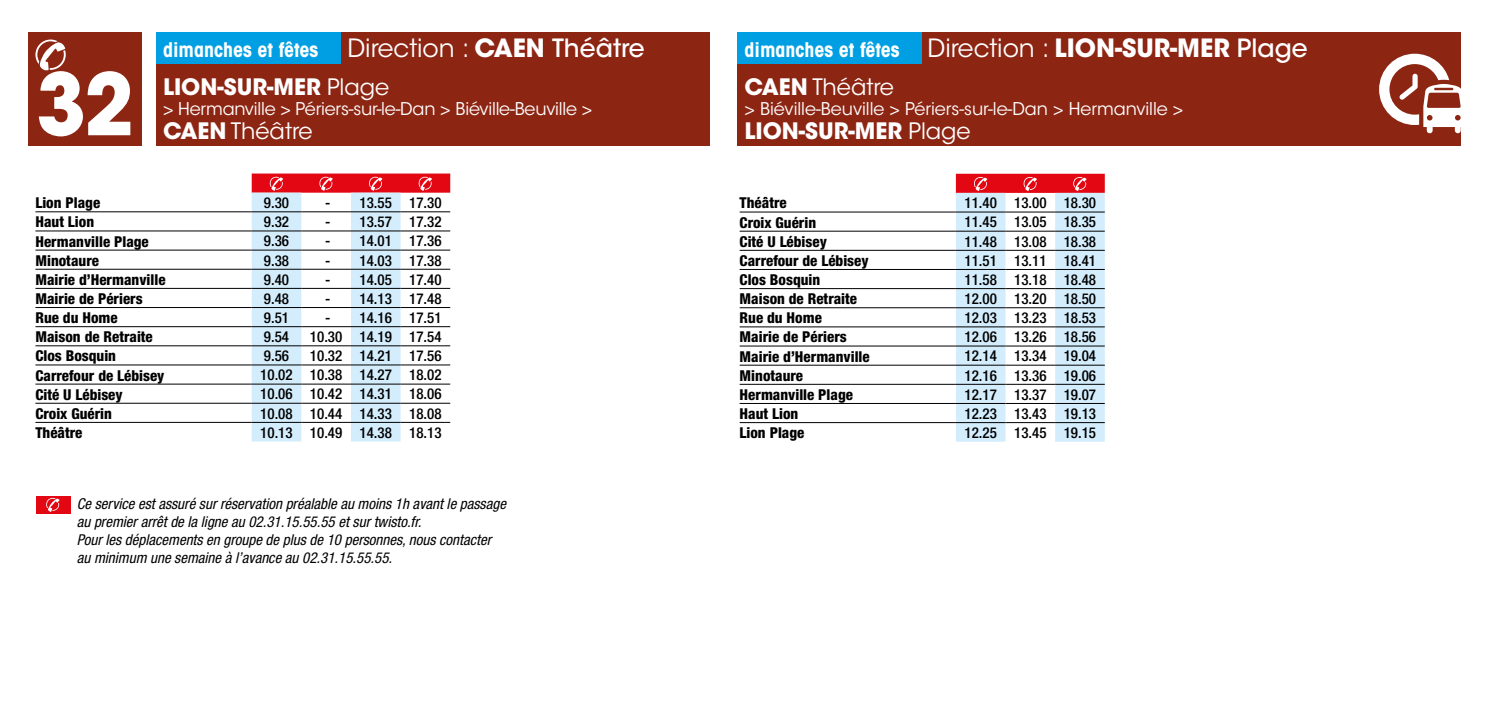
<style>
.page{position:relative;width:1489px;height:709px;background:#fff}
.page>*{position:absolute;margin:0;border:0;box-sizing:border-box;transform-origin:0 0}
.t1{font:700 85px "ITC Avant Garde Std";color:#fff;scale:.95 1}
.t2{font:700 25px "ITC Avant Garde Std";color:#fff}
.t3{font:25px "ITC Avant Garde Std";color:#fff}
.t4{font:700 22.5px "ITC Avant Garde Std";color:#fff}
.t5{font:22.5px "ITC Avant Garde Std";color:#fff}
.t6{font:700 condensed 20px "ITC Avant Garde Std";color:#fff}
.t7{font:17.5px "ITC Avant Garde Std";letter-spacing:-.01em;color:#fff}
.t8{font:500 condensed 15px "Helvetica Neue";color:#000}
.t9{font:800 condensed 15px "Helvetica Neue";color:#000}
.t10{font:italic condensed 15px/18px "Helvetica Neue";color:#000}
.s1{font-weight:700}
.s2{font-weight:500}
.s3{font-weight:400}
</style>
<div class="page">
<hr style="left:35px;top:211px;width:217px;height:1px;background:#000">
<hr style="left:35px;top:230px;width:217px;height:1px;background:#000">
<hr style="left:35px;top:250px;width:217px;height:1px;background:#000">
<hr style="left:35px;top:269px;width:217px;height:1px;background:#000">
<hr style="left:35px;top:288px;width:217px;height:1px;background:#000">
<hr style="left:35px;top:307px;width:217px;height:1px;background:#000">
<hr style="left:35px;top:326px;width:217px;height:1px;background:#000">
<hr style="left:35px;top:345px;width:217px;height:1px;background:#000">
<hr style="left:35px;top:364px;width:217px;height:1px;background:#000">
<hr style="left:35px;top:384px;width:217px;height:1px;background:#000">
<hr style="left:35px;top:403px;width:217px;height:1px;background:#000">
<hr style="left:35px;top:422px;width:217px;height:1px;background:#000">
<svg style="left:252px;top:173px;width:198px;height:268px"></svg>
<hr style="left:739px;top:212px;width:216px;height:1px;background:#000">
<hr style="left:739px;top:231px;width:216px;height:1px;background:#000">
<hr style="left:739px;top:250px;width:216px;height:1px;background:#000">
<hr style="left:739px;top:269px;width:216px;height:1px;background:#000">
<hr style="left:739px;top:288px;width:216px;height:1px;background:#000">
<hr style="left:739px;top:307px;width:216px;height:1px;background:#000">
<hr style="left:739px;top:326px;width:216px;height:1px;background:#000">
<hr style="left:739px;top:345px;width:216px;height:1px;background:#000">
<hr style="left:739px;top:365px;width:216px;height:1px;background:#000">
<hr style="left:739px;top:384px;width:216px;height:1px;background:#000">
<hr style="left:739px;top:403px;width:216px;height:1px;background:#000">
<hr style="left:739px;top:422px;width:216px;height:1px;background:#000">
<svg style="left:955px;top:174px;width:149px;height:268px"></svg>
<div style="left:28px;top:32px;width:114px;height:114px;background:#8d2513"></div>
<div style="left:156px;top:32px;width:553px;height:114px;background:#8d2513"></div>
<div style="left:737px;top:32px;width:723px;height:114px;background:#8d2513"></div>
<svg style="left:1379px;top:54px;width:82px;height:80px"></svg>
<div style="left:156px;top:32px;width:184px;height:32px;background:#009fe3"></div>
<div style="left:737px;top:32px;width:184px;height:32px;background:#009fe3"></div>
<svg style="left:35px;top:40px;width:31px;height:30px"></svg>
<div style="left:36px;top:496px;width:34px;height:17px;background:#e30613"></div>
<svg style="left:46px;top:498px;width:14px;height:14px"></svg>
<h1 class="t1" style="left:36px;top:49px;width:104px">32</h1>
<h2 class="t3" style="left:347px;top:33px;width:299px">Direction : <span class="s1">CAEN</span> <span class="s2">Théâtre</span></h2>
<h2 class="t2" style="left:927px;top:32px;width:381px"><span class="s3">Direction :</span> LION-SUR-MER <span class="s2">Plage</span></h2>
<h3 class="t6" style="left:163px;top:36px;width:157px">dimanches et fêtes</h3>
<h3 class="t6" style="left:744px;top:36px;width:157px">dimanches et fêtes</h3>
<h3 class="t4" style="left:163px;top:72px;width:228px">LION-SUR-MER <span class="s3">Plage</span></h3>
<p class="t7" style="left:163px;top:98px;width:431px">&gt; Hermanville &gt; Périers-sur-le-Dan &gt; Biéville-Beuville &gt;</p>
<h3 class="t5" style="left:163px;top:117px;width:151px"><span class="s1">CAEN</span> Théâtre</h3>
<h3 class="t5" style="left:744px;top:73px;width:151px"><span class="s1">CAEN</span> Théâtre</h3>
<p class="t7" style="left:744px;top:98px;width:440px">&gt; Biéville-Beuville &gt; Périers-sur-le-Dan &gt; Hermanville &gt;</p>
<h3 class="t4" style="left:744px;top:116px;width:228px">LION-SUR-MER <span class="s3">Plage</span></h3>
<p class="t9" style="left:35px;top:193px;width:66px">Lion Plage</p>
<p class="t8" style="left:264px;top:194px;width:27px">9.30</p>
<p class="t8" style="left:325px;top:194px;width:118px">- 13.55 17.30</p>
<p class="t9" style="left:35px;top:213px;width:60px">Haut Lion</p>
<p class="t8" style="left:264px;top:213px;width:27px">9.32</p>
<p class="t8" style="left:325px;top:213px;width:118px">- 13.57 17.32</p>
<p class="t9" style="left:35px;top:232px;width:115px">Hermanville Plage</p>
<p class="t8" style="left:264px;top:232px;width:27px">9.36</p>
<p class="t8" style="left:325px;top:232px;width:118px">- 14.01 17.36</p>
<p class="t9" style="left:35px;top:251px;width:65px">Minotaure</p>
<p class="t8" style="left:264px;top:251px;width:27px">9.38</p>
<p class="t8" style="left:325px;top:251px;width:118px">- 14.03 17.38</p>
<p class="t9" style="left:35px;top:270px;width:132px">Mairie d’Hermanville</p>
<p class="t8" style="left:264px;top:270px;width:27px">9.40</p>
<p class="t8" style="left:325px;top:270px;width:118px">- 14.05 17.40</p>
<p class="t9" style="left:35px;top:289px;width:109px">Mairie de Périers</p>
<p class="t8" style="left:264px;top:289px;width:27px">9.48</p>
<p class="t8" style="left:325px;top:289px;width:118px">- 14.13 17.48</p>
<p class="t9" style="left:35px;top:308px;width:84px">Rue du Home</p>
<p class="t8" style="left:264px;top:309px;width:27px">9.51</p>
<p class="t8" style="left:325px;top:309px;width:118px">- 14.16 17.51</p>
<p class="t9" style="left:35px;top:327px;width:119px">Maison de Retraite</p>
<p class="t8" style="left:264px;top:328px;width:27px">9.54</p>
<p class="t8" style="left:310px;top:328px;width:133px">10.30 14.19 17.54</p>
<p class="t9" style="left:35px;top:347px;width:82px">Clos Bosquin</p>
<p class="t8" style="left:264px;top:347px;width:27px">9.56</p>
<p class="t8" style="left:310px;top:347px;width:133px">10.32 14.21 17.56</p>
<p class="t9" style="left:35px;top:366px;width:130px">Carrefour de Lébisey</p>
<p class="t8" style="left:260px;top:366px;width:183px">10.02 10.38 14.27 18.02</p>
<p class="t9" style="left:35px;top:385px;width:89px">Cité U Lébisey</p>
<p class="t8" style="left:260px;top:385px;width:183px">10.06 10.42 14.31 18.06</p>
<p class="t9" style="left:35px;top:404px;width:78px">Croix Guérin</p>
<p class="t8" style="left:260px;top:404px;width:183px">10.08 10.44 14.33 18.08</p>
<p class="t9" style="left:35px;top:423px;width:49px">Théâtre</p>
<p class="t8" style="left:260px;top:423px;width:183px">10.13 10.49 14.38 18.13</p>
<p class="t10" style="left:77px;top:494px;width:431px">Ce service est assuré sur réservation préalable au moins 1h avant le passage au premier arrêt de la ligne au 02.31.15.55.55 et sur twisto.fr.<br>Pour les déplacements en groupe de plus de 10 personnes, nous contacter au minimum une semaine à l’avance au 02.31.15.55.55.</p>
<p class="t9" style="left:739px;top:194px;width:49px">Théâtre</p>
<p class="t8" style="left:964px;top:194px;width:133px">11.40 13.00 18.30</p>
<p class="t9" style="left:739px;top:213px;width:78px">Croix Guérin</p>
<p class="t8" style="left:964px;top:213px;width:133px">11.45 13.05 18.35</p>
<p class="t9" style="left:739px;top:232px;width:89px">Cité U Lébisey</p>
<p class="t8" style="left:964px;top:232px;width:133px">11.48 13.08 18.38</p>
<p class="t9" style="left:739px;top:251px;width:130px">Carrefour de Lébisey</p>
<p class="t8" style="left:964px;top:251px;width:133px">11.51 13.11 18.41</p>
<p class="t9" style="left:739px;top:270px;width:82px">Clos Bosquin</p>
<p class="t8" style="left:964px;top:270px;width:133px">11.58 13.18 18.48</p>
<p class="t9" style="left:739px;top:289px;width:119px">Maison de Retraite</p>
<p class="t8" style="left:964px;top:290px;width:133px">12.00 13.20 18.50</p>
<p class="t9" style="left:739px;top:309px;width:84px">Rue du Home</p>
<p class="t8" style="left:964px;top:309px;width:133px">12.03 13.23 18.53</p>
<p class="t9" style="left:739px;top:328px;width:109px">Mairie de Périers</p>
<p class="t8" style="left:964px;top:328px;width:133px">12.06 13.26 18.56</p>
<p class="t9" style="left:739px;top:347px;width:132px">Mairie d’Hermanville</p>
<p class="t8" style="left:964px;top:347px;width:133px">12.14 13.34 19.04</p>
<p class="t9" style="left:739px;top:366px;width:65px">Minotaure</p>
<p class="t8" style="left:964px;top:366px;width:133px">12.16 13.36 19.06</p>
<p class="t9" style="left:739px;top:385px;width:115px">Hermanville Plage</p>
<p class="t8" style="left:964px;top:385px;width:133px">12.17 13.37 19.07</p>
<p class="t9" style="left:739px;top:404px;width:60px">Haut Lion</p>
<p class="t8" style="left:964px;top:404px;width:133px">12.23 13.43 19.13</p>
<p class="t9" style="left:739px;top:424px;width:66px">Lion Plage</p>
<p class="t8" style="left:964px;top:424px;width:133px">12.25 13.45 19.15</p>
</div>
